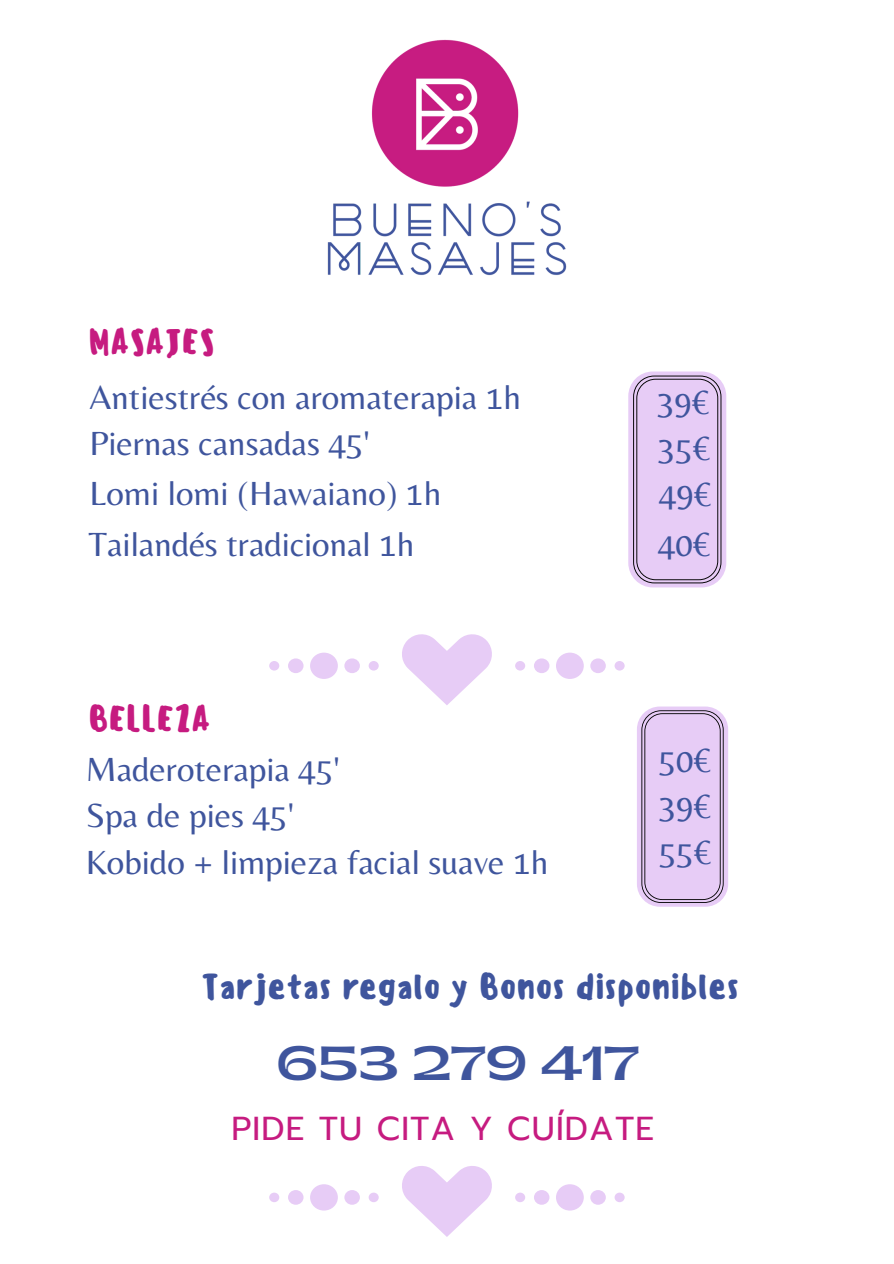
<style>
.page{position:relative;width:894px;height:1264px;background:#fff}
.page>*{position:absolute;margin:0;border:0;box-sizing:border-box;transform-origin:0 0}
.t1{font:700 45px "Gatwick";color:#3f559d}
.t2{font:34.8px "Belleza";color:#3f559d}
.t3{font:500 34.8px "Sensei";color:#3f559d}
.t4{font:500 34.8px "Sensei";color:#c61b80}
.t5{font:33px "Prompt";letter-spacing:.035em;color:#c61b80}
</style>
<div class="page">
<img style="left:327px;top:39px;width:240px;height:237px">
<div style="left:628px;top:371px;width:98px;height:216px;background:#e7ccf6;border-radius:25px"></div>
<svg style="left:633px;top:375px;width:88px;height:208px"></svg>
<div style="left:556px;top:652px;width:27px;height:27px;background:#e7ccf6;border-radius:50%"></div>
<div style="left:590px;top:658px;width:15px;height:15px;background:#e7ccf6;border-radius:50%"></div>
<div style="left:614px;top:661px;width:10px;height:9px;background:#e7ccf6;border-radius:50%"></div>
<div style="left:534px;top:658px;width:15px;height:15px;background:#e7ccf6;border-radius:50%"></div>
<div style="left:515px;top:661px;width:10px;height:9px;background:#e7ccf6;border-radius:50%"></div>
<div style="left:310px;top:652px;width:28px;height:27px;background:#e7ccf6;border-radius:50%"></div>
<div style="left:288px;top:658px;width:15px;height:15px;background:#e7ccf6;border-radius:50%"></div>
<div style="left:269px;top:661px;width:10px;height:9px;background:#e7ccf6;border-radius:50%"></div>
<div style="left:344px;top:658px;width:16px;height:15px;background:#e7ccf6;border-radius:50%"></div>
<div style="left:368px;top:661px;width:10px;height:9px;background:#e7ccf6;border-radius:50%"></div>
<svg style="left:402px;top:634px;width:90px;height:71px"></svg>
<div style="left:636px;top:706px;width:92px;height:200px;background:#e7ccf6;border-radius:23px"></div>
<svg style="left:641px;top:710px;width:82px;height:193px"></svg>
<div style="left:556px;top:1184px;width:27px;height:26px;background:#e7ccf6;border-radius:50%"></div>
<div style="left:590px;top:1189px;width:15px;height:15px;background:#e7ccf6;border-radius:50%"></div>
<div style="left:614px;top:1192px;width:10px;height:10px;background:#e7ccf6;border-radius:50%"></div>
<div style="left:534px;top:1189px;width:15px;height:15px;background:#e7ccf6;border-radius:50%"></div>
<div style="left:515px;top:1192px;width:10px;height:10px;background:#e7ccf6;border-radius:50%"></div>
<div style="left:310px;top:1184px;width:28px;height:26px;background:#e7ccf6;border-radius:50%"></div>
<div style="left:288px;top:1189px;width:15px;height:15px;background:#e7ccf6;border-radius:50%"></div>
<div style="left:269px;top:1192px;width:10px;height:10px;background:#e7ccf6;border-radius:50%"></div>
<div style="left:344px;top:1189px;width:16px;height:15px;background:#e7ccf6;border-radius:50%"></div>
<div style="left:368px;top:1192px;width:10px;height:10px;background:#e7ccf6;border-radius:50%"></div>
<svg style="left:402px;top:1166px;width:90px;height:70px"></svg>
<p class="t4" style="left:88px;top:321px;width:128px">MASAJES</p>
<p class="t2" style="left:89px;top:376px;width:433px">Antiestrés con aromaterapia 1h</p>
<p class="t2" style="left:89px;top:422px;width:282px">Piernas cansadas 45'</p>
<p class="t2" style="left:89px;top:473px;width:353px">Lomi lomi (Hawaiano) 1h</p>
<p class="t2" style="left:657px;top:381px;width:54px">39€</p>
<p class="t2" style="left:657px;top:427px;width:54px">35€</p>
<p class="t2" style="left:658px;top:473px;width:54px">49€</p>
<p class="t2" style="left:88px;top:523px;width:327px">Tailandés tradicional 1h</p>
<p class="t2" style="left:658px;top:523px;width:54px">40€</p>
<p class="t4" style="left:88px;top:698px;width:124px">BELLEZA</p>
<p class="t2" style="left:86px;top:749px;width:255px">Maderoterapia 45'</p>
<p class="t2" style="left:86px;top:795px;width:210px">Spa de pies 45'</p>
<p class="t2" style="left:86px;top:841px;width:464px">Kobido + limpieza facial suave 1h</p>
<p class="t2" style="left:658px;top:740px;width:54px">50€</p>
<p class="t2" style="left:658px;top:786px;width:54px">39€</p>
<p class="t2" style="left:658px;top:832px;width:54px">55€</p>
<p class="t3" style="left:201px;top:965px;width:539px">Tarjetas regalo y Bonos disponibles</p>
<p class="t1" style="left:276px;top:1041px;width:364px">653 279 417</p>
<p class="t5" style="left:231px;top:1104px;width:424px">PIDE TU CITA Y CUÍDATE</p>
</div>
